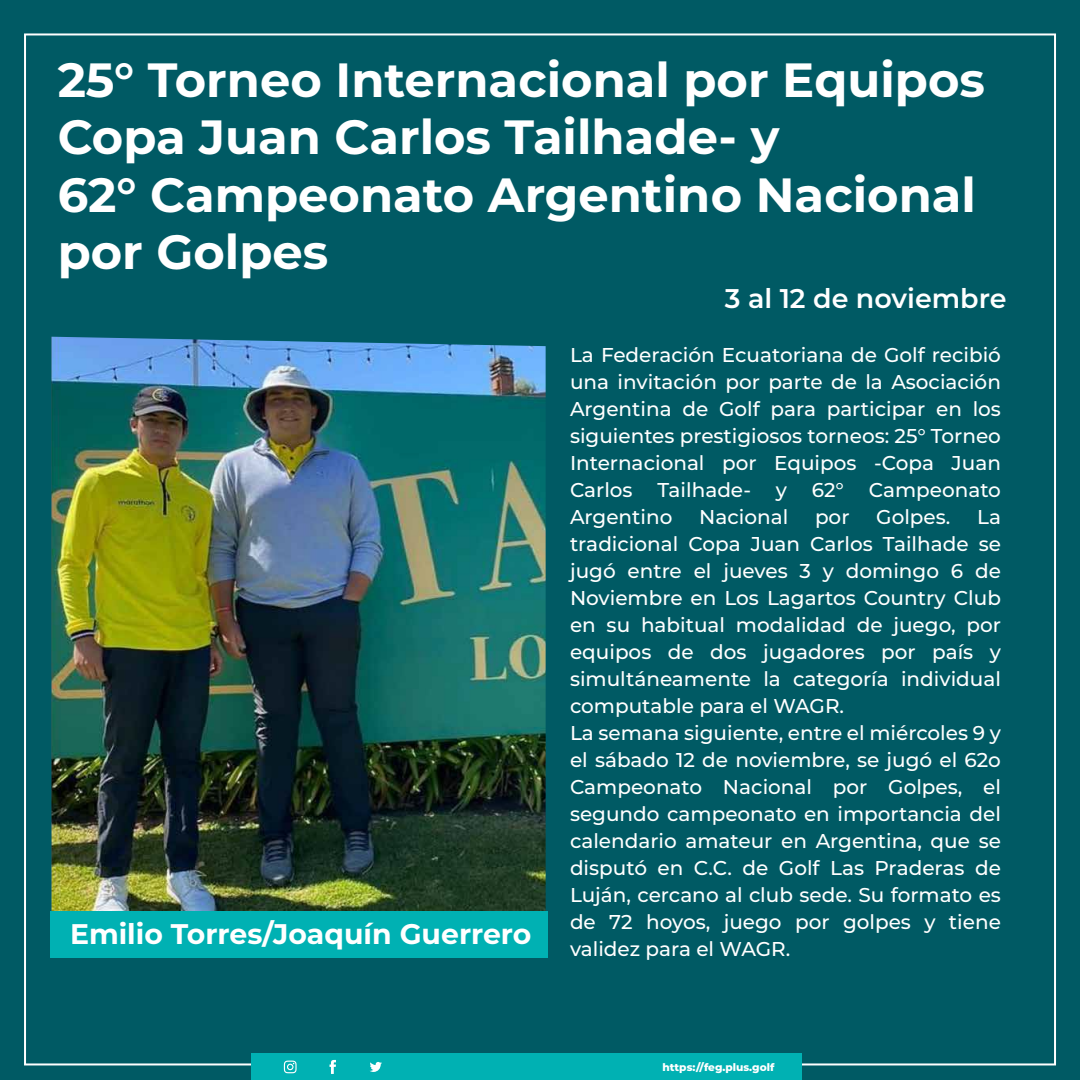
<style>
.page{position:relative;width:1080px;height:1080px;background:#005a64}
.page>*{position:absolute;margin:0;border:0;box-sizing:border-box;transform-origin:0 0}
.t1{font:700 48px/57.6px "Montserrat";color:#fff}
.t2{font:700 28.3px "Montserrat";color:#fff}
.t3{font:600 27px "Montserrat";color:#fff}
.t4{font:500 20px/27px "Montserrat";color:#fff;text-align:justify}
.t5{font:800 10.6px "Montserrat";color:#fff}
</style>
<div class="page">
<img style="left:51px;top:337px;width:495px;height:574px">
<div style="left:51px;top:911px;width:497px;height:47px;background:#00b1b3"></div>
<div style="left:251px;top:1053px;width:550px;height:27px;background:#00b1b3"></div>
<svg style="left:370px;top:1062px;width:12px;height:10px"></svg>
<svg style="left:330px;top:1060px;width:6px;height:14px"></svg>
<svg style="left:284px;top:1061px;width:13px;height:12px"></svg>
<h1 class="t1" style="left:58px;top:48px;width:929px">25° Torneo Internacional por Equipos<br>Copa Juan Carlos Tailhade- y<br>62° Campeonato Argentino Nacional por Golpes</h1>
<h3 class="t3" style="left:725px;top:279px;width:283px">3 al 12 de noviembre</h3>
<h2 class="t2" style="left:70px;top:914px;width:463px">Emilio Torres/Joaquín Guerrero</h2>
<p class="t4" style="left:570px;top:341px;width:433px">La Federación Ecuatoriana de Golf recibió una invitación por parte de la Asociación Argentina de Golf para participar en los siguientes prestigiosos torneos: 25° Torneo Internacional por Equipos -Copa Juan Carlos Tailhade- y 62° Campeonato Argentino</p>
<p class="t4" style="left:699px;top:503px;width:91px">Nacional</p>
<p class="t4" style="left:815px;top:503px;width:36px">por</p>
<p class="t4" style="left:876px;top:503px;width:76px">Golpes.</p>
<p class="t4" style="left:570px;top:503px;width:433px;text-align:left;text-indent:407px">La tradicional Copa Juan Carlos Tailhade se jugó entre el jueves 3 y domingo 6 de Noviembre en Los Lagartos Country Club en su habitual modalidad de juego, por equipos de dos jugadores por país y simultáneamente la categoría individual computable para el WAGR.<br>La semana siguiente, entre el miércoles 9 y el sábado 12 de noviembre, se jugó el 62o Campeonato Nacional por Golpes, el segundo campeonato en importancia del calendario amateur en Argentina, que se disputó en C.C. de Golf Las Praderas de Luján, cercano al club sede. Su formato es de 72 hoyos, juego por golpes y tiene validez para el WAGR.</p>
<p class="t5" style="left:663px;top:1059px;width:113px">https://feg.plus.golf</p>
</div>
